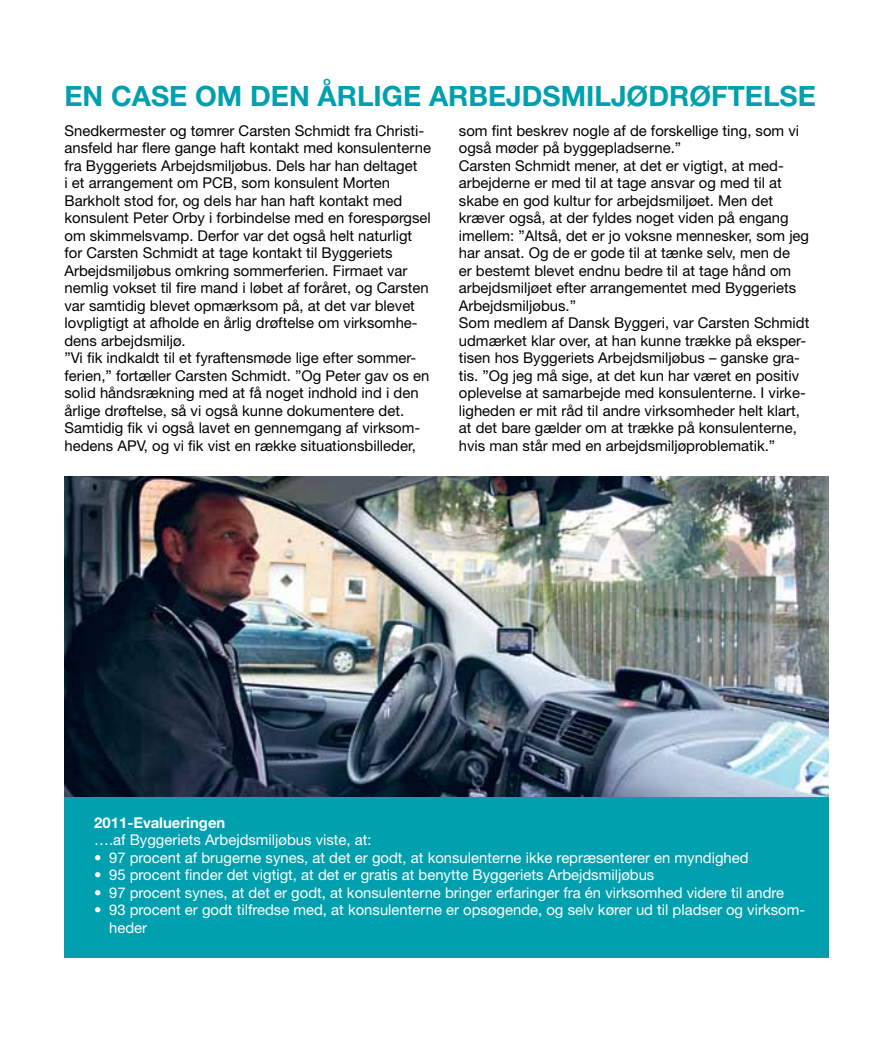
<style>
.page{position:relative;width:893px;height:1042px;background:#fff}
.page>*{position:absolute;margin:0;border:0;box-sizing:border-box;transform-origin:0 0}
.t1{font:700 28px "Helvetica Neue";color:#00a0af}
.t2{font:14.88px/17.5px "Helvetica Neue";color:#000}
.t3{font:14.88px/17.5px "Helvetica Neue";color:#fff}
.t4{font:700 14.88px "Helvetica Neue";color:#fff}
</style>
<div class="page">
<div style="left:64px;top:796px;width:764px;height:161px;background:#00a0af"></div>
<img style="left:64px;top:476px;width:764px;height:320px">
<h1 class="t1" style="left:64px;top:79px;width:753px">EN CASE OM DEN ÅRLIGE ARBEJDSMILJØDRØFTELSE</h1>
<p class="t2" style="left:64px;top:121px;width:368px">Snedkermester og tømrer Carsten Schmidt fra Christi&shy;ansfeld har flere gange haft kontakt med konsulenterne fra Byggeriets Arbejdsmiljøbus. Dels har han deltaget<br>i et arrangement om PC B, som konsulent M orten Barkholt stod for, og dels har han haft kontakt med konsulent Peter Orby i forbindelse med en forespørgsel om skimmelsvamp. Derfor var det også helt naturligt for Carsten Schmidt at tage kontakt til Byggeriets Arbejdsmiljøbus omkring sommerferien. Firmaet var nemlig vokset til fire mand i løbet af foråret, og Carsten var samtidig blevet opmærksom på, at det var blevet lovpligtigt at afholde en årlig drøftelse om virksomhe&shy;dens arbejdsmiljø.<br>”Vi fik indkaldt til et fyraftensmøde lige efter sommer&shy;ferien,” fortæller Carsten Schmidt. ”Og Peter gav os en solid håndsrækning med at få noget indhold ind i den årlige drøftelse, så vi også kunne dokumentere det.<br>Samtidig fik vi også lavet en gennemgang af virksom&shy;hedens APV, og vi fik vist en række situationsbilleder,</p>
<p class="t2" style="left:459px;top:121px;width:352px">som fint beskrev nogle af de forskellige ting, som vi også møder på byggepladserne.”<br>Carsten Schmidt mener, at det er vigtigt, at med&shy;arbejderne er med til at tage ansvar og med til at skabe en god kultur for arbejdsmiljøet. M en det kræver også, at der fyldes noget viden på engang imellem: ”Altså, det er jo voksne mennesker, som jeg har ansat. Og de er gode til at tænke selv, men de<br>er bestemt blevet endnu bedre til at tage hånd om arbejdsmiljøet efter arrangementet med Byggeriets Arbejdsmiljøbus.”<br>Som medlem af Dansk Byggeri, var Carsten Schmidt udmærket klar over, at han kunne trække på eksper&shy;tisen hos Byggeriets Arbejdsmiljøbus – ganske gra&shy;tis. ”Og jeg må sige, at det kun har været en positiv oplevelse at samarbejde med konsulenterne. I virke&shy;ligheden er mit råd til andre virksomheder helt klart, at det bare gælder om at trække på konsulenterne, hvis man står med en arbejdsmiljøproblematik.”</p>
<p class="t4" style="left:94px;top:813px;width:133px">2011-EVALUERINGEN</p>
<p class="t3" style="left:94px;top:831px;width:279px">….af Byggeriets Arbejdsmiljøbus viste, at:</p>
<p class="t3" style="left:94px;top:848px;width:656px">• 97 procent af brugerne synes, at det er godt, at konsulenterne ikke repræsenterer en myndighed</p>
<p class="t3" style="left:94px;top:866px;width:562px">• 95 procent finder det vigtigt, at det er gratis at benytte Byggeriets Arbejdsmiljøbus</p>
<p class="t3" style="left:94px;top:883px;width:691px">• 97 procent synes, at det er godt, at konsulenterne bringer erfaringer fra én virksomhed videre til andre</p>
<p class="t3" style="left:109px;top:901px;width:697px;text-indent:-15px">• 93 procent er godt tilfredse med, at konsulenterne er opsøgende, og selv kører ud til pladser og virksom&shy;heder</p>
</div>
